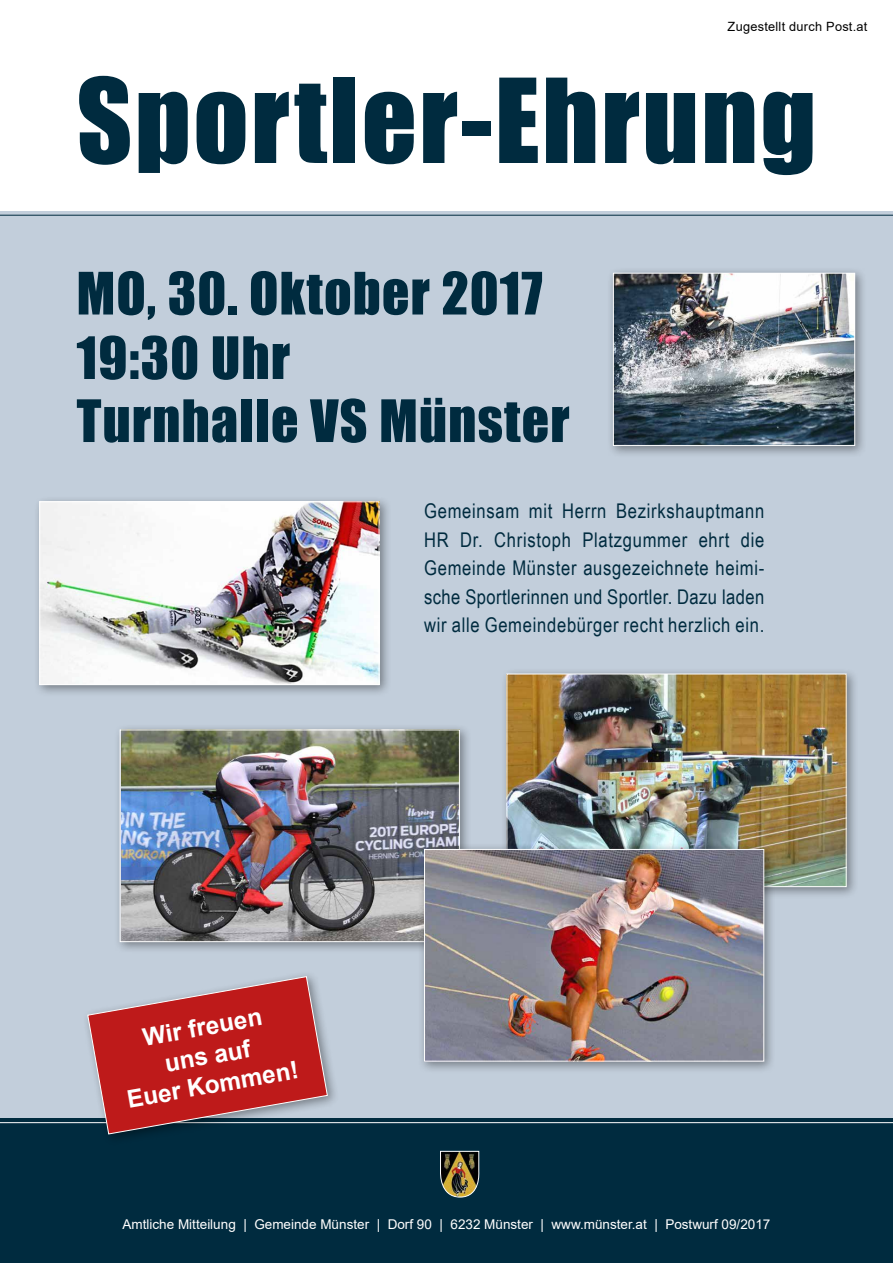
<style>
.page{position:relative;width:893px;height:1263px;background:#fff}
.page>*{position:absolute;margin:0;border:0;box-sizing:border-box;transform-origin:0 0}
.t1{font:108px "Impact";letter-spacing:.025em;color:#002b3f}
.t2{font:54px/63.8px "Impact";letter-spacing:.02em;color:#002b3f}
.t3{font:700 24.45px/29.2px "Arial";color:#fff;text-align:center}
.t4{font:20.25px/28.5px "Arial Narrow";letter-spacing:.035em;color:#002b3f;text-align:justify}
.t5{font:13.5px "Arial";color:#fff}
.t6{font:12.75px "Arial";letter-spacing:.02em;color:#000}
</style>
<div class="page">
<div style="left:0;top:212px;width:893px;height:938px;background:#c2cedb"></div>
<div style="left:0;top:1118px;width:893px;height:145px;background:#002b3f"></div>
<div style="left:500px;top:668px;width:358px;height:231px;background:#000;opacity:.39"></div>
<img style="left:508px;top:675px;width:337px;height:210px">
<div style="left:506px;top:673px;width:341px;height:214px;border:1px solid #fff"></div>
<div style="left:114px;top:723px;width:358px;height:231px;background:#000;opacity:.39"></div>
<img style="left:122px;top:731px;width:336px;height:209px">
<div style="left:120px;top:729px;width:340px;height:213px;border:1px solid #fff"></div>
<div style="left:607px;top:267px;width:260px;height:191px;background:#000;opacity:.39"></div>
<img style="left:615px;top:275px;width:238px;height:169px">
<div style="left:613px;top:273px;width:242px;height:173px;border:1px solid #fff"></div>
<div style="left:33px;top:495px;width:358px;height:202px;background:#000;opacity:.39"></div>
<img style="left:41px;top:503px;width:336px;height:180px">
<div style="left:39px;top:501px;width:340px;height:184px;border:1px solid #fff"></div>
<div style="left:418px;top:843px;width:358px;height:230px;background:#000;opacity:.39"></div>
<img style="left:426px;top:851px;width:336px;height:208px">
<div style="left:424px;top:849px;width:340px;height:212px;border:1px solid #fff"></div>
<hr style="left:0;top:1122px;width:893px;height:1px;background:#fff">
<div style="left:82px;top:971px;width:257px;height:175px;background:#000;opacity:.39"></div>
<svg style="left:87px;top:975px;width:241px;height:160px"></svg>
<img style="left:440px;top:1151px;width:40px;height:47px">
<hr style="left:0;top:215px;width:893px;height:1px;background:#002b3f">
<p class="t6" style="left:728px;top:18px;width:141px">Zugestellt durch Post.at</p>
<h1 class="t1" style="left:77px;top:37px;width:741px">Sportler-Ehrung</h1>
<h2 class="t2" style="left:77px;top:260px;width:495px">MO, 30. Oktober 2017<br>19:30 Uhr<br>Turnhalle VS Münster</h2>
<p class="t4" style="left:424px;top:496px;width:342px">Gemeinsam mit Herrn Bezirkshauptmann HR Dr. Christoph Platzgummer ehrt die Gemeinde Münster ausgezeichnete heimi&shy;sche Sportlerinnen und Sportler. Dazu laden wir alle Gemeindebürger recht herzlich ein.</p>
<p class="t3" style="left:115px;top:1028px;width:175px;rotate:-10deg">Wir freuen<br>uns auf<br>Euer Kommen!</p>
<p class="t5" style="left:123px;top:1215px;width:649px">Amtliche Mitteilung | Gemeinde Münster | Dorf 90 | 6232 Münster | www.münster.at | Postwurf 09/2017</p>
</div>
